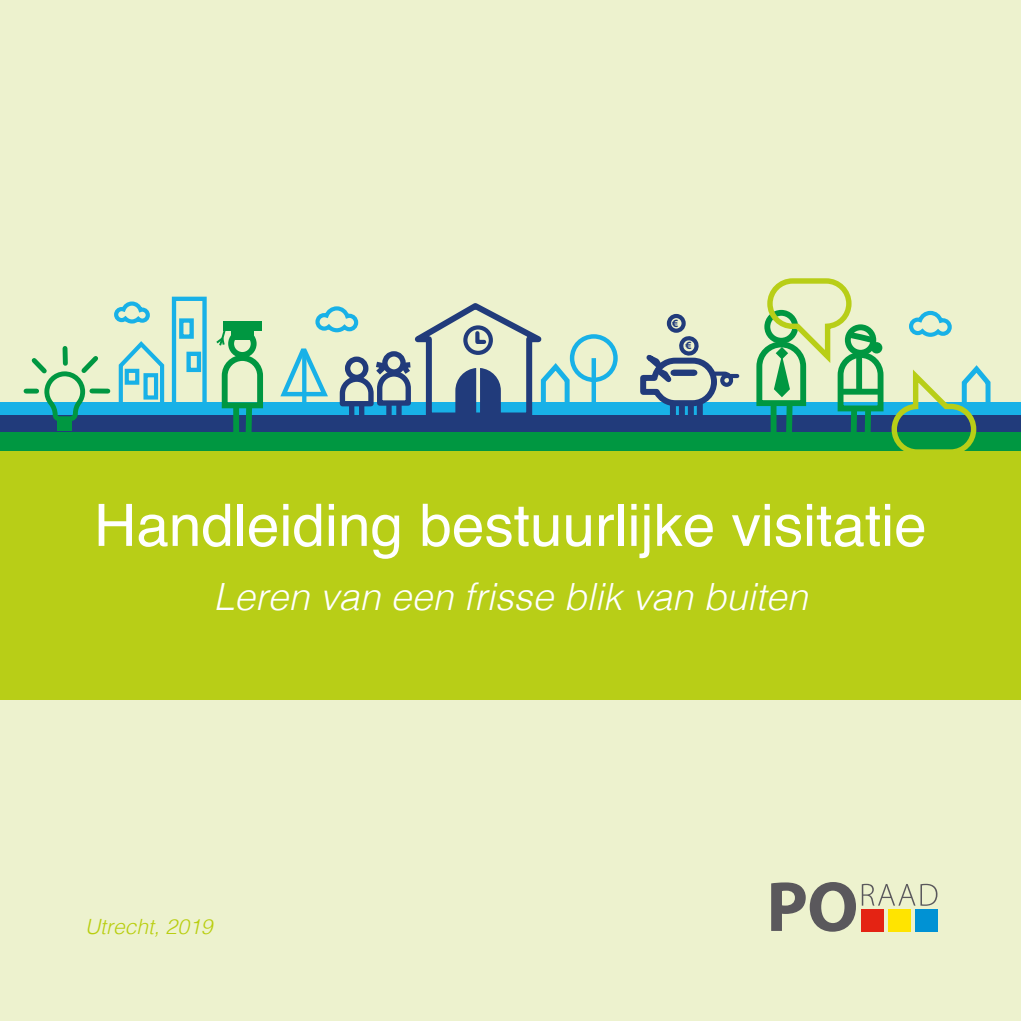
<style>
.page{position:relative;width:1021px;height:1021px;background:#fff}
.page>*{position:absolute;margin:0;border:0;box-sizing:border-box;transform-origin:0 0}
.t1{font:58.5px "Helvetica";color:#fff}
.t2{font:italic 300 37.5px "Helvetica";color:#fff}
.t3{font:italic 300 21px "Helvetica";color:#b9ce0f}
.t4{font:700 11.1px "Myriad Pro";color:#213b7b}
</style>
<div class="page">
<div style="left:0;top:0;width:1020px;height:1020px;background:#edf2ce"></div>
<svg style="left:959px;top:365px;width:34px;height:48px"></svg>
<div style="left:570px;top:334px;width:47px;height:48px;border:4px solid #18b1e7;border-radius:50%"></div>
<div style="left:591px;top:358px;width:5px;height:45px;background:#18b1e7"></div>
<svg style="left:909px;top:310px;width:43px;height:27px"></svg>
<div style="left:0;top:415px;width:1020px;height:231px;background:#213b7b"></div>
<svg style="left:277px;top:303px;width:295px;height:112px"></svg>
<div style="left:667px;top:314px;width:18px;height:19px;border:4px solid #213b7b;border-radius:50%"></div>
<div style="left:670px;top:404px;width:6px;height:13px;background:#213b7b"></div>
<div style="left:679px;top:404px;width:6px;height:13px;background:#213b7b"></div>
<div style="left:688px;top:404px;width:5px;height:13px;background:#213b7b"></div>
<div style="left:696px;top:404px;width:6px;height:13px;background:#213b7b"></div>
<svg style="left:612px;top:331px;width:129px;height:78px"></svg>
<div style="left:58px;top:419px;width:14px;height:5px;background:#009741"></div>
<div style="left:58px;top:426px;width:14px;height:5px;background:#009741"></div>
<div style="left:63px;top:348px;width:5px;height:15px;background:#009741"></div>
<div style="left:92px;top:388px;width:16px;height:5px;background:#009741"></div>
<svg style="left:27px;top:351px;width:76px;height:72px"></svg>
<div style="left:0;top:432px;width:1020px;height:230px;background:#009741"></div>
<div style="left:764px;top:310px;width:34px;height:34px;border:6px solid #009741;border-radius:50%"></div>
<svg style="left:753px;top:338px;width:56px;height:94px"></svg>
<svg style="left:112px;top:296px;width:154px;height:136px"></svg>
<div style="left:844px;top:324px;width:32px;height:32px;border:6px solid #009741;border-radius:50%"></div>
<svg style="left:834px;top:328px;width:52px;height:104px"></svg>
<div style="left:0;top:451px;width:1020px;height:248px;background:#b8ce17"></div>
<div style="left:891px;top:404px;width:85px;height:51px;border:5px solid #b8ce17;border-radius:23px"></div>
<div style="left:767px;top:278px;width:84px;height:51px;border:5px solid #b8ce17;border-radius:22px"></div>
<svg style="left:771px;top:882px;width:166px;height:49px"></svg>
<div style="left:861px;top:908px;width:22px;height:23px;background:#e42313"></div>
<div style="left:888px;top:908px;width:22px;height:23px;background:#ffe400"></div>
<div style="left:915px;top:908px;width:22px;height:23px;background:#0092d4"></div>
<p class="t4" style="left:672px;top:316px;width:8px">€</p>
<p class="t4" style="left:685px;top:338px;width:8px">€</p>
<p class="t1" style="left:94px;top:480px;width:834px">Handleiding bestuurlijke visitatie</p>
<p class="t2" style="left:213px;top:565px;width:595px">Leren van een frisse blik van buiten</p>
<p class="t3" style="left:85px;top:908px;width:129px">Utrecht, 2019</p>
</div>
